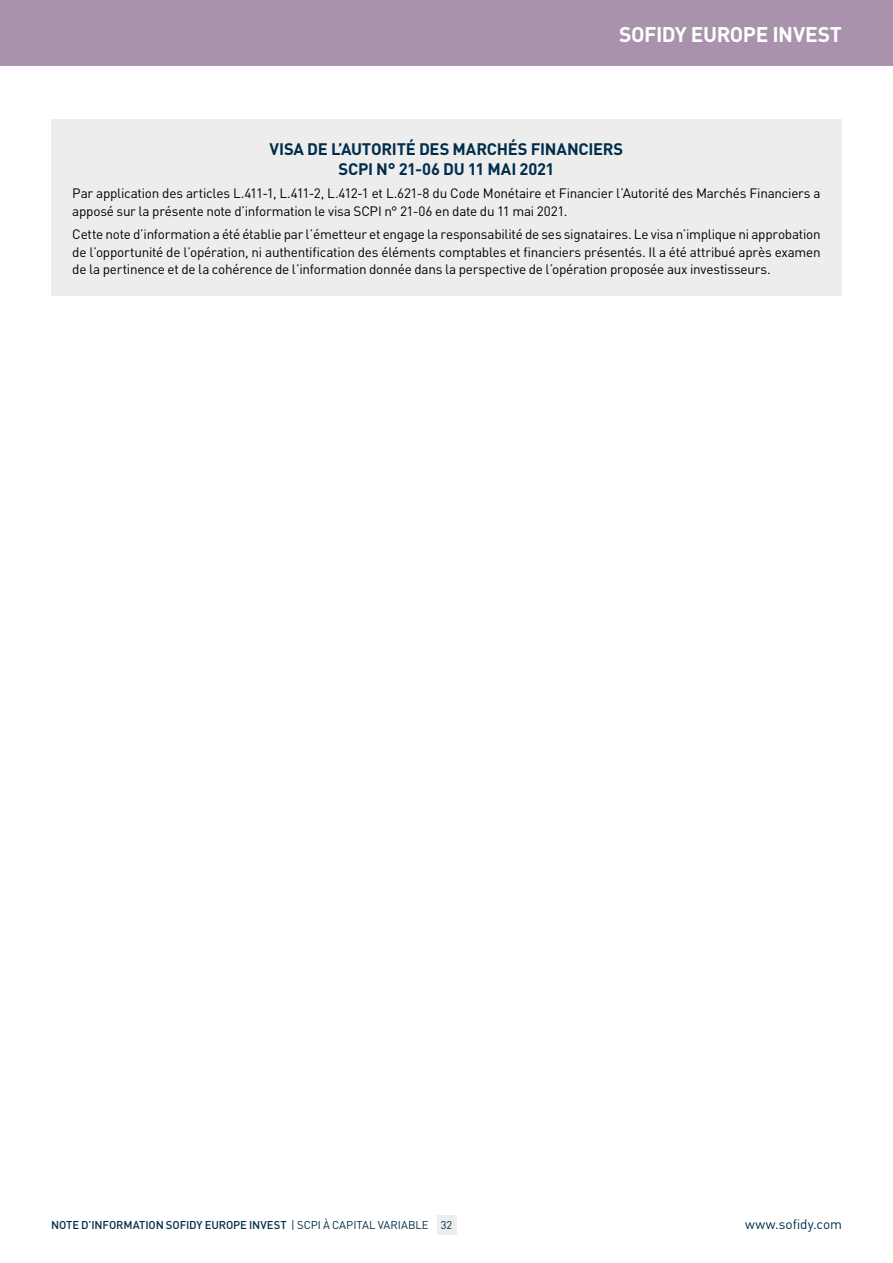
<style>
.page{position:relative;width:893px;height:1263px;background:#fff}
.page>*{position:absolute;margin:0;border:0;box-sizing:border-box;transform-origin:0 0}
.t1{font:700 21px "DIN";letter-spacing:-.025em;color:#fff}
.t2{font:700 16.5px/20.2px "DIN";letter-spacing:-.015em;color:#002d4a;text-align:center}
.t3{font:13.5px/17.2px "DIN";letter-spacing:-.02em;color:#000}
.t4{font:13.5px "DIN";color:#002d4a}
.t5{font:500 11.25px "DIN";letter-spacing:-.01em;color:#002d4a}
.t6{font:11.25px "DIN";color:#002d4a}
.s1{font-weight:400}
</style>
<div class="page">
<div style="left:0;top:0;width:893px;height:66px;background:#a992ac"></div>
<div style="left:51px;top:119px;width:791px;height:177px;background:#ededed"></div>
<div style="left:437px;top:1216px;width:19px;height:19px;background:#ededed"></div>
<h1 class="t1" style="left:619px;top:21px;width:224px">SOFIDY EUROPE INVEST</h1>
<p class="t2" style="left:270px;top:138px;width:355px">VISA DE L’AUTORITÉ DES MARCHÉS FINANCIERS<br>SCPI N° 21-06 DU 11 MAI 2021</p>
<p class="t3" style="left:72px;top:185px;width:750px">Par application des articles L.411-1, L.411-2, L.412-1 et L.621-8 du Code Monétaire et Financier l’Autorité des Marchés Financiers a apposé sur la présente note d’information le visa SCPI n° 21-06 en date du 11 mai 2021.</p>
<p class="t3" style="left:72px;top:226px;width:750px;text-align:justify">Cette note d’information a été établie par l’émetteur et engage la responsabilité de ses signataires. Le visa n’implique ni approbation de l’opportunité de l’opération, ni authentification des éléments comptables et financiers présentés. Il a été attribué après examen de la pertinence et de la cohérence de l’information donnée dans la perspective de l’opération proposée aux investisseurs.</p>
<p class="t5" style="left:51px;top:1218px;width:379px">NOTE D’INFORMATION SOFIDY EUROPE INVEST <span class="s1">| SCPI À CAPITAL VARIABLE</span></p>
<p class="t4" style="left:745px;top:1216px;width:98px">www.sofidy.com</p>
<p class="t6" style="left:441px;top:1218px;width:13px">32</p>
</div>
